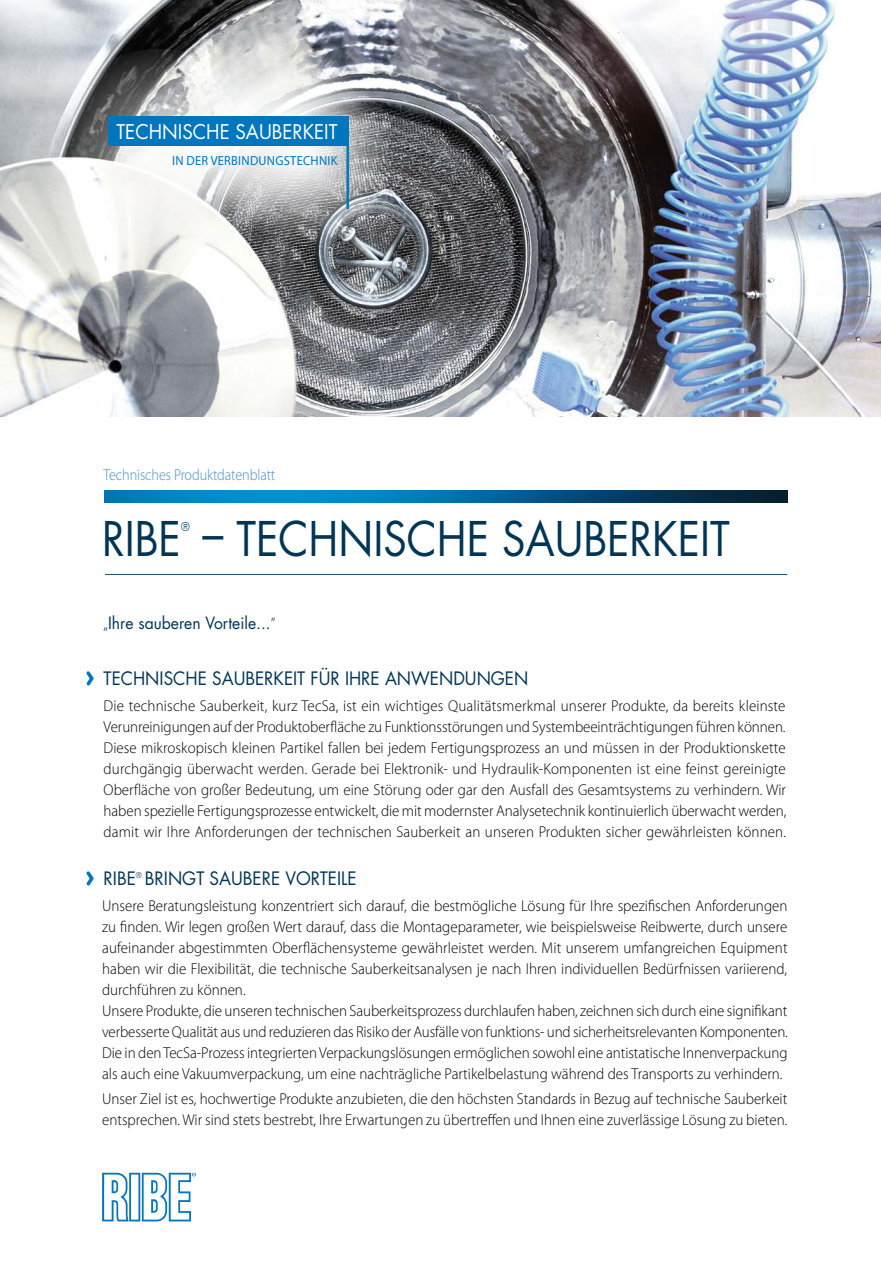
<style>
.page{position:relative;width:881px;height:1263px;background:#fff}
.page>*{position:absolute;margin:0;border:0;box-sizing:border-box;transform-origin:0 0}
.t1{font:46.5px "Futura";color:#003556;scale:.9 1}
.t2{font:19.8px "Futura";color:#fff;scale:.95 1}
.t3{font:18px "Futura";color:#003556;scale:.95 1}
.t4{font:16.5px "Futura";color:#003556;scale:.95 1}
.t5{font:300 15.75px/21px "Myriad Pro";color:#000;scale:.95 1}
.t6{font:300 15.75px "Myriad Pro";letter-spacing:-.005em;color:#418ecc;scale:.9 1}
.t7{font:13.2px "Myriad Pro";letter-spacing:.02em;color:#0076be;scale:.95 1}
.t8{font:300 12px "Futura";color:#003556;scale:.9 1}
.t9{font:300 7.8px "Futura";color:#003556;scale:.95 1}
.s1{font-family:"Myriad Pro";font-weight:300}
</style>
<div class="page">
<img style="left:0;top:0;width:880px;height:417px">
<svg style="left:102px;top:1173px;width:94px;height:48px"></svg>
<svg style="left:42px;top:49px;width:239px;height:219px"></svg>
<svg style="left:212px;top:62px;width:183px;height:183px;background:#87898d"></svg>
<svg style="left:183px;top:35px;width:183px;height:183px;background:#c5c6c7"></svg>
<svg style="left:128px;top:49px;width:183px;height:183px"></svg>
<div style="left:108px;top:116px;width:241px;height:30px;background:#0076be"></div>
<hr style="left:346px;top:116px;width:3px;height:93px;background:#0076be">
<svg style="left:86px;top:671px;width:8px;height:15px"></svg>
<svg style="left:86px;top:871px;width:8px;height:15px"></svg>
<hr style="left:105px;top:574px;width:682px;height:1px;background:#215476">
<img style="left:105px;top:490px;width:682px;height:13px">
<p class="t2" style="left:116px;top:119px;width:234px">TECHNISCHE SAUBERKEIT</p>
<p class="t7" style="left:172px;top:153px;width:175px">IN DER VERBINDUNGSTECHNIK</p>
<p class="t6" style="left:104px;top:465px;width:192px">Technisches Produktdatenblatt</p>
<h1 class="t1" style="left:102px;top:509px;width:89px">RIBE</h1>
<p class="t8" style="left:181px;top:519px;width:11px">®</p>
<h1 class="t1" style="left:202px;top:509px;width:587px">– TECHNISCHE SAUBERKEIT</h1>
<p class="t4" style="left:104px;top:612px;width:182px"><span class="s1">„</span>Ihre sauberen Vorteile...<span class="s1">”</span></p>
<p class="t3" style="left:104px;top:667px;width:448px">TECHNISCHE SAUBERKEIT FÜR IHRE ANWENDUNGEN</p>
<p class="t5" style="left:104px;top:695px;width:719px;text-align:justify">Die technische Sauberkeit, kurz TecSa, ist ein wichtiges Qualitätsmerkmal unserer Produkte, da bereits kleinste Verunreinigungen auf der Produktoberfläche zu Funktionsstörungen und Systembeeinträchtigungen führen können.<br>Diese mikroskopisch kleinen Partikel fallen bei jedem Fertigungsprozess an und müssen in der Produktionskette durchgängig überwacht werden. Gerade bei Elektronik- und Hydraulik-Komponenten ist eine feinst gereinigte Oberfläche von großer Bedeutung, um eine Störung oder gar den Ausfall des Gesamtsystems zu verhindern. Wir haben spezielle Fertigungsprozesse entwickelt, die mit modernster Analysetechnik kontinuierlich überwacht werden, damit wir Ihre Anforderungen der technischen Sauberkeit an unseren Produkten sicher gewährleisten können.</p>
<p class="t3" style="left:104px;top:867px;width:35px">RIBE</p>
<p class="t9" style="left:136px;top:870px;width:8px">®</p>
<p class="t3" style="left:145px;top:867px;width:224px">BRINGT SAUBERE VORTEILE</p>
<p class="t5" style="left:102px;top:895px;width:723px">Unsere Beratungsleistung konzentriert sich darauf, die bestmögliche Lösung für Ihre spezifischen Anforderungen zu finden. Wir legen großen Wert darauf, dass die Montageparameter, wie beispielsweise Reibwerte, durch unsere aufeinander abgestimmten Oberflächensysteme gewährleistet werden. Mit unserem umfangreichen Equipment haben wir die Flexibilität, die technische Sauberkeitsanalysen je nach Ihren individuellen Bedürfnissen variierend, durchführen zu können.<br>Unsere Produkte, die unseren technischen Sauberkeitsprozess durchlaufen haben, zeichnen sich durch eine signifikant verbesserte Qualität aus und reduzieren das Risiko der Ausfälle von funktions- und sicherheitsrelevanten Komponenten.<br>Die in den TecSa-Prozess integrierten Verpackungslösungen ermöglichen sowohl eine antistatische Innenverpackung als auch eine Vakuumverpackung, um eine nachträgliche Partikelbelastung während des Transports zu verhindern.</p>
<p class="t5" style="left:102px;top:1088px;width:722px">Unser Ziel ist es, hochwertige Produkte anzubieten, die den höchsten Standards in Bezug auf technische Sauberkeit entsprechen. Wir sind stets bestrebt, Ihre Erwartungen zu übertreffen und Ihnen eine zuverlässige Lösung zu bieten.</p>
</div>
